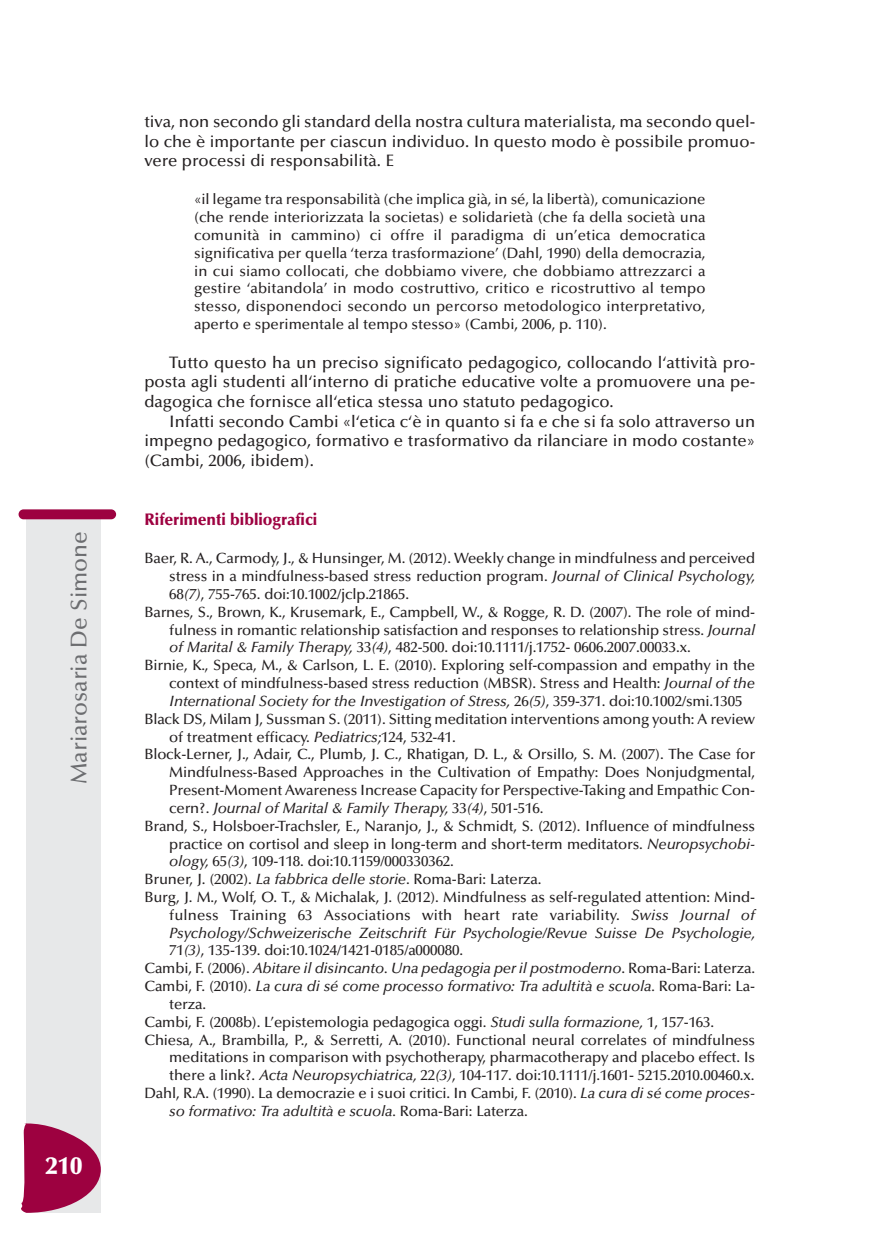
<style>
.page{position:relative;width:869px;height:1241px;background:#fff}
.page>*{position:absolute;margin:0;border:0;box-sizing:border-box;transform-origin:0 0}
.t1{font:900 24.5px "Optima";color:#fff}
.t2{font:500 22.75px "Optima";color:#6c6d70}
.t3{font:500 16.62px/19.6px "Optima";color:#231f20;text-align:justify}
.t4{font:900 16.62px "Optima";color:#9d0140;scale:.95 1}
.t5{font:500 14.88px/17.8px "Optima";letter-spacing:-.01em;color:#231f20;text-align:justify}
.t6{font:italic 500 14.88px "Optima";letter-spacing:-.01em;color:#231f20}
.t7{font:500 14.88px "Optima";letter-spacing:.01em;color:#231f20}
.s1{font-style:italic}
.s2{font-style:normal}
</style>
<div class="page">
<div style="left:27px;top:517px;width:74px;height:695px;background:#e7e8e9"></div>
<div style="left:19px;top:509px;width:97px;height:10px;background:#9d0140;border-radius:5px"></div>
<svg style="left:21px;top:1122px;width:80px;height:90px"></svg>
<h2 class="t2" style="left:70px;top:784px;width:254px;rotate:-90deg">Mariarosaria De Simone</h2>
<h1 class="t1" style="left:45px;top:1155px;width:38px">210</h1>
<p class="t3" style="left:144px;top:113px;width:612px">tiva, non secondo gli standard della nostra cultura materialista, ma secondo quel&shy;lo che è importante per ciascun individuo. In questo modo è possibile promuo&shy;vere processi di responsabilità. E</p>
<p class="t5" style="left:194px;top:192px;width:512px">«il legame tra responsabilità (che implica già, in sé, la libertà), comunicazione (che rende interiorizzata la societas) e solidarietà (che fa della società una comunità in cammino) ci offre il paradigma di un’etica democratica significativa per quella ‘terza trasformazione’ (Dahl, 1990) della democrazia, in cui siamo collocati, che dobbiamo vivere, che dobbiamo attrezzarci a gestire ‘abitandola’ in modo costruttivo, critico e ricostruttivo al tempo stesso, disponendoci secondo un percorso metodologico interpretativo, aperto e sperimentale al tempo stesso» (Cambi, 2006, p. 110).</p>
<p class="t3" style="left:144px;top:354px;width:612px;text-indent:25px">Tutto questo ha un preciso significato pedagogico, collocando l‘attività pro&shy;posta agli studenti all‘interno di pratiche educative volte a promuovere una pe&shy;dagogica che fornisce all‘etica stessa uno statuto pedagogico.</p>
<p class="t3" style="left:144px;top:413px;width:612px;text-indent:25px">Infatti secondo Cambi «l‘etica c‘è in quanto si fa e che si fa solo attraverso un impegno pedagogico, formativo e trasformativo da rilanciare in modo costante» (Cambi, 2006, ibidem).</p>
<p class="t4" style="left:144px;top:512px;width:183px">Riferimenti bibliografici</p>
<p class="t5" style="left:144px;top:551px;width:612px">Baer, R. A., Carmody, J., &amp; Hunsinger, M. (2012). Weekly change in mindfulness and perceived</p>
<p class="t5" style="left:169px;top:568px;width:587px">stress in a mindfulness-based stress reduction program. <span class="s1">Journal of Clinical Psychology,</span></p>
<p class="t5" style="left:169px;top:586px;width:241px">68<span class="s1">(7)</span>, 755-765. doi:10.1002/jclp.21865.</p>
<p class="t5" style="left:144px;top:604px;width:612px">Barnes, S., Brown, K., Krusemark, E., Campbell, W., &amp; Rogge, R. D. (2007). The role of mind-</p>
<p class="t5" style="left:169px;top:622px;width:587px">fulness in romantic relationship satisfaction and responses to relationship stress. <span class="s1">Journal</span></p>
<p class="t5" style="left:169px;top:640px;width:523px"><span class="s1">of Marital &amp; Family Therapy,</span> 33<span class="s1">(4)</span>, 482-500. doi:10.1111/j.1752- 0606.2007.00033.x.</p>
<p class="t5" style="left:144px;top:657px;width:612px">Birnie, K., Speca, M., &amp; Carlson, L. E. (2010). Exploring self-compassion and empathy in the</p>
<p class="t5" style="left:169px;top:675px;width:587px">context of mindfulness-based stress reduction (MBSR). Stress and Health: <span class="s1">Journal of the</span></p>
<p class="t6" style="left:169px;top:695px;width:574px">International Society for the Investigation of Stress, <span class="s2">26</span>(5)<span class="s2">, 359-371. doi:10.1002/smi.1305</span></p>
<p class="t5" style="left:144px;top:711px;width:612px">Black DS, Milam J, Sussman S. (2011). Sitting meditation interventions among youth: A review</p>
<p class="t5" style="left:169px;top:729px;width:288px">of treatment efficacy. <span class="s1">Pediatrics;</span>124, 532-41.</p>
<p class="t5" style="left:144px;top:746px;width:612px">Block-Lerner, J., Adair, C., Plumb, J. C., Rhatigan, D. L., &amp; Orsillo, S. M. (2007). The Case for</p>
<p class="t5" style="left:169px;top:764px;width:587px">Mindfulness-Based Approaches in the Cultivation of Empathy: Does Nonjudgmental,</p>
<p class="t5" style="left:169px;top:782px;width:587px">Present-Moment Awareness Increase Capacity for Perspective-Taking and Empathic Con-</p>
<p class="t6" style="left:169px;top:801px;width:375px"><span class="s2">cern?.</span> Journal of Marital &amp; Family Therapy, <span class="s2">33</span>(4)<span class="s2">, 501-516.</span></p>
<p class="t5" style="left:144px;top:818px;width:612px">Brand, S., Holsboer-Trachsler, E., Naranjo, J., &amp; Schmidt, S. (2012). Influence of mindfulness</p>
<p class="t5" style="left:169px;top:836px;width:587px">practice on cortisol and sleep in long-term and short-term meditators. <span class="s1">Neuropsychobi-</span></p>
<p class="t5" style="left:169px;top:853px;width:286px"><span class="s1">ology,</span> 65<span class="s1">(3)</span>, 109-118. doi:10.1159/000330362.</p>
<p class="t5" style="left:144px;top:871px;width:398px">Bruner, J. (2002). <span class="s1">La fabbrica delle storie</span>. Roma-Bari: Laterza.</p>
<p class="t5" style="left:144px;top:889px;width:612px">Burg, J. M., Wolf, O. T., &amp; Michalak, J. (2012). Mindfulness as self-regulated attention: Mind-</p>
<p class="t7" style="left:169px;top:908px;width:587px">fulness Training 63 Associations with heart rate variability. <span class="s1">Swiss Journal of</span></p>
<p class="t6" style="left:169px;top:926px;width:587px">Psychology/Schweizerische Zeitschrift Für Psychologie/Revue Suisse De Psychologie,</p>
<p class="t5" style="left:169px;top:942px;width:295px">71<span class="s1">(3)</span>, 135-139. doi:10.1024/1421-0185/a000080.</p>
<p class="t6" style="left:144px;top:962px;width:612px"><span class="s2">Cambi, F. (2006).</span> Abitare il disincanto. Una pedagogia per il postmoderno<span class="s2">. Roma-Bari: Laterza.</span></p>
<p class="t6" style="left:144px;top:980px;width:612px"><span class="s2">Cambi, F. (2010).</span> La cura di sé come processo formativo: Tra adultità e scuola. <span class="s2">Roma-Bari: La-</span></p>
<p class="t5" style="left:169px;top:996px;width:38px">terza.</p>
<p class="t5" style="left:144px;top:1014px;width:571px">Cambi, F. (2008b). L’epistemologia pedagogica oggi. <span class="s1">Studi sulla formazione,</span> 1, 157-163.</p>
<p class="t5" style="left:144px;top:1031px;width:612px">Chiesa, A., Brambilla, P., &amp; Serretti, A. (2010). Functional neural correlates of mindfulness</p>
<p class="t5" style="left:169px;top:1049px;width:587px">meditations in comparison with psychotherapy, pharmacotherapy and placebo effect. Is</p>
<p class="t5" style="left:169px;top:1067px;width:586px">there a link?. <span class="s1">Acta Neuropsychiatrica,</span> 22<span class="s1">(3)</span>, 104-117. doi:10.1111/j.1601- 5215.2010.00460.x.</p>
<p class="t5" style="left:144px;top:1085px;width:612px">Dahl, R.A. (1990). La democrazie e i suoi critici. In Cambi, F. (2010). <span class="s1">La cura di sé come proces-</span></p>
<p class="t6" style="left:169px;top:1104px;width:360px">so formativo: Tra adultità e scuola. <span class="s2">Roma-Bari: Laterza.</span></p>
</div>
